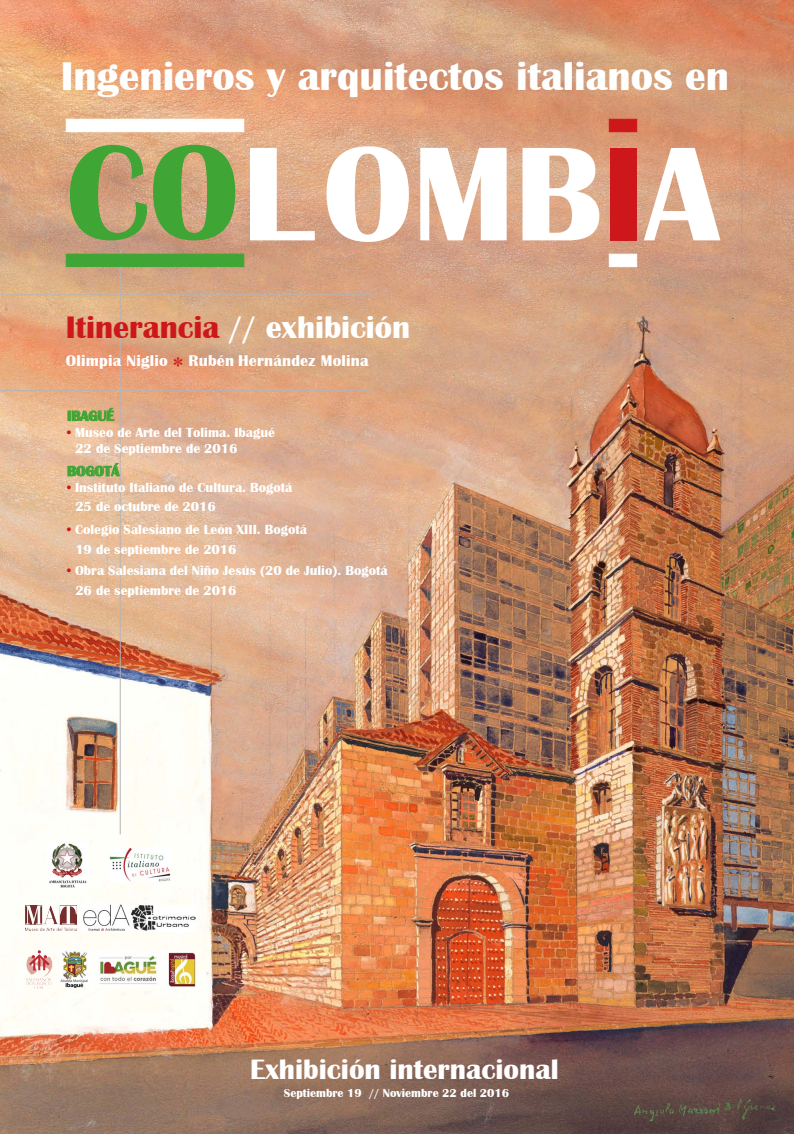
<style>
.page{position:relative;width:794px;height:1134px;background:#fff}
.page>*{position:absolute;margin:0;border:0;box-sizing:border-box;transform-origin:0 0}
.t1{font:700 138.72px "Britannic";color:#fff}
.t2{font:700 41.2px "Britannic";color:#fff}
.t3{font:700 32px "Britannic";color:#fff}
.t4{font:700 28.8px "Britannic";color:#fff}
.t5{font:700 16px "Britannic";letter-spacing:.015em;color:#fff}
.t6{font:700 14.4px "Britannic";color:#3fa535}
.t7{font:700 13.6px/19.2px "Britannic";color:#fff}
.t8{font:700 12px "Britannic";color:#fff}
.s1{color:#3fa535}
.s2{color:#cd171a}
</style>
<div class="page">
<img style="left:0;top:0;width:794px;height:1134px">
<div style="left:609px;top:119px;width:28px;height:13px;background:#cd171a"></div>
<div style="left:609px;top:254px;width:28px;height:13px;background:#fff"></div>
<hr style="left:0;top:295px;width:374px;height:1px;background:#b5b4b4">
<hr style="left:0;top:391px;width:374px;height:1px;background:#b5b4b4">
<hr style="left:120px;top:250px;width:1px;height:584px;background:#b5b4b4">
<div style="left:66px;top:119px;width:178px;height:13px;background:#fff"></div>
<div style="left:66px;top:254px;width:178px;height:13px;background:#3fa535"></div>
<img style="left:109px;top:848px;width:63px;height:33px">
<img style="left:82px;top:904px;width:48px;height:27px">
<img style="left:132px;top:906px;width:63px;height:25px">
<img style="left:48px;top:842px;width:39px;height:45px">
<img style="left:60px;top:951px;width:135px;height:37px">
<img style="left:25px;top:905px;width:52px;height:25px">
<svg style="left:68px;top:463px;width:52px;height:13px"></svg>
<svg style="left:68px;top:408px;width:46px;height:13px"></svg>
<img style="left:24px;top:950px;width:29px;height:39px">
<h2 class="t2" style="left:61px;top:53px;width:670px">Ingenieros y arquitectos italianos en</h2>
<h1 class="t1" style="left:66px;top:116px;width:655px"><span class="s1">CO</span>LOMB<span class="s2">I</span>A</h1>
<h3 class="t3" style="left:66px;top:309px;width:346px"><span class="s2">Itinerancia</span> // exhibición</h3>
<p class="t5" style="left:66px;top:351px;width:304px">Olimpia Niglio <span class="s2">∗</span> Rubén Hernández Molina</p>
<p class="t6" style="left:67px;top:408px;width:48px">IBAGUÉ</p>
<p class="t7" style="left:75px;top:424px;width:201px;line-height:16.3px;text-indent:-8px"><span class="s2">•</span> Museo de Arte del Tolima. Ibagué<br>22 de Septiembre de 2016</p>
<p class="t6" style="left:67px;top:463px;width:54px">BOGOTÁ</p>
<p class="t7" style="left:75px;top:478px;width:218px;text-indent:-8px"><span class="s2">•</span> Instituto Italiano de Cultura. Bogotá<br>25 de octubre de 2016</p>
<p class="t7" style="left:75px;top:520px;width:233px;text-indent:-8px"><span class="s2">•</span> Colegio Salesiano de León XIII. Bogotá<br>19 de septiembre de 2016</p>
<p class="t7" style="left:75px;top:561px;width:314px;text-indent:-8px"><span class="s2">•</span> Obra Salesiana del Niño Jesús (20 de Julio). Bogotá<br>26 de septiembre de 2016</p>
<h3 class="t4" style="left:250px;top:1053px;width:310px">Exhibición internacional</h3>
<p class="t8" style="left:284px;top:1086px;width:227px">Septiembre 19 // Noviembre 22 del 2016</p>
</div>
